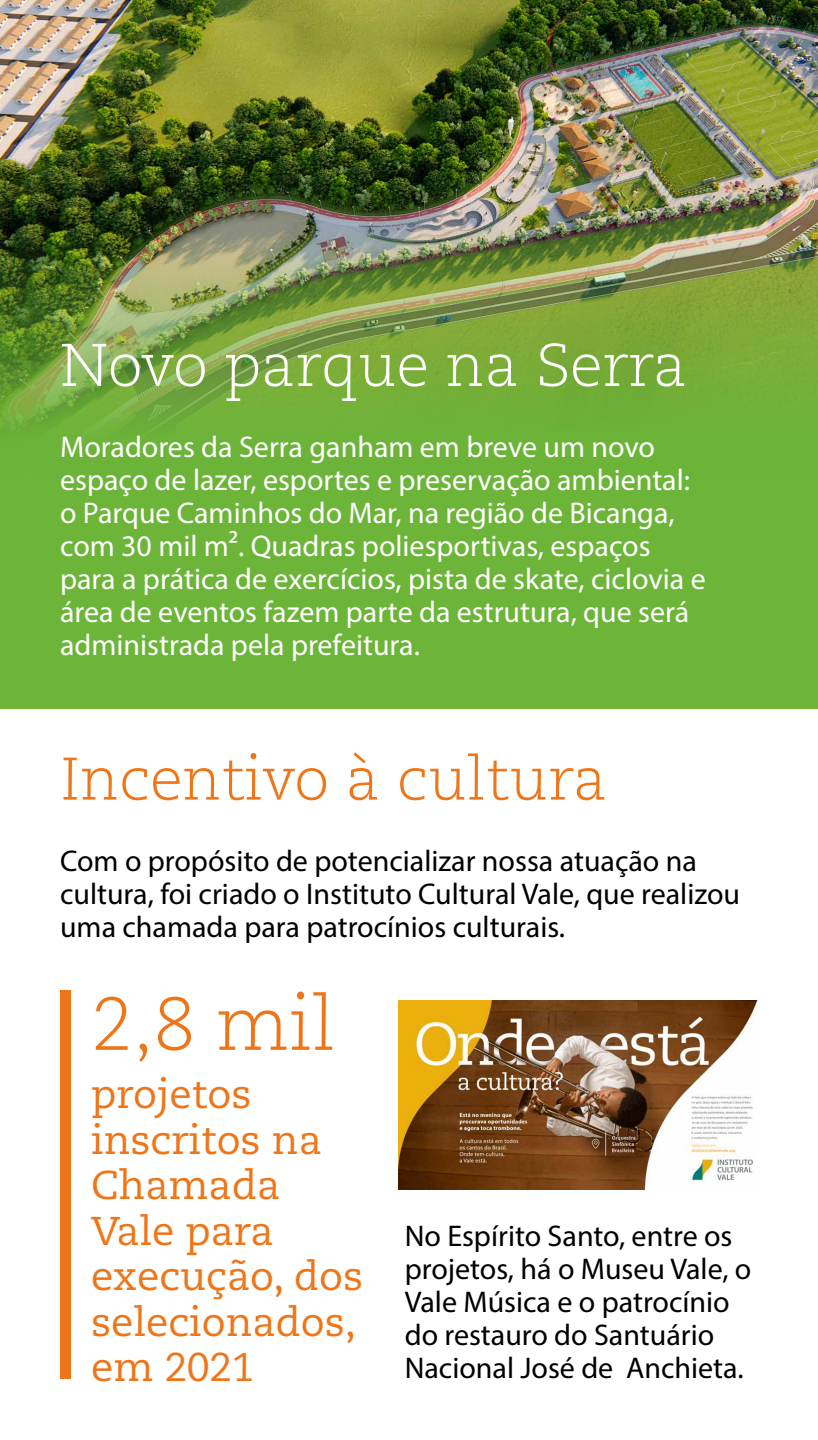
<style>
.page{position:relative;width:818px;height:1440px;background:#fff}
.page>*{position:absolute;margin:0;border:0;box-sizing:border-box;transform-origin:0 0}
.t1{font:300 74.93px "Caecilia LT Std";color:#ee7518}
.t2{font:300 60px "Caecilia LT Std";color:#fff}
.t3{font:300 60px "Caecilia LT Std";color:#ee7518}
.t4{font:40.12px/45.5px "Caecilia LT Std";color:#ee7518}
.t5{font:30px/33px "Myriad Pro";color:#fff}
.t6{font:30px/33px "Myriad Pro";color:#000}
</style>
<div class="page">
<div style="left:0;top:129px;width:817px;height:580px;background:#6cb539"></div>
<img style="left:0;top:0;width:817px;height:431px">
<div style="left:60px;top:990px;width:11px;height:389px;background:#ee7518"></div>
<img style="left:399px;top:1000px;width:360px;height:189px">
<h2 class="t2" style="left:60px;top:331px;width:628px">Novo parque na Serra</h2>
<p class="t5" style="left:60px;top:430px;width:647px">Moradores da Serra ganham em breve um novo espaço de lazer, esportes e preservação ambiental: o Parque Caminhos do Mar, na região de Bicanga, com 30 mil m². Quadras poliesportivas, espaços para a prática de exercícios, pista de skate, ciclovia e área de eventos fazem parte da estrutura, que será administrada pela prefeitura.</p>
<h2 class="t3" style="left:60px;top:745px;width:548px">Incentivo à cultura</h2>
<p class="t6" style="left:60px;top:844px;width:681px">Com o propósito de potencializar nossa atuação na cultura, foi criado o Instituto Cultural Vale, que realizou uma chamada para patrocínios culturais.</p>
<h1 class="t1" style="left:91px;top:982px;width:246px">2,8 mil</h1>
<h3 class="t4" style="left:91px;top:1072px;width:273px">projetos inscritos na<br>Chamada<br>Vale para execução, dos selecionados, em 2021</h3>
<p class="t6" style="left:404px;top:1219px;width:348px">No Espírito Santo, entre os projetos, há o Museu Vale, o<br>Vale Música e o patrocínio do restauro do Santuário<br>Nacional José de Anchieta.</p>
</div>
